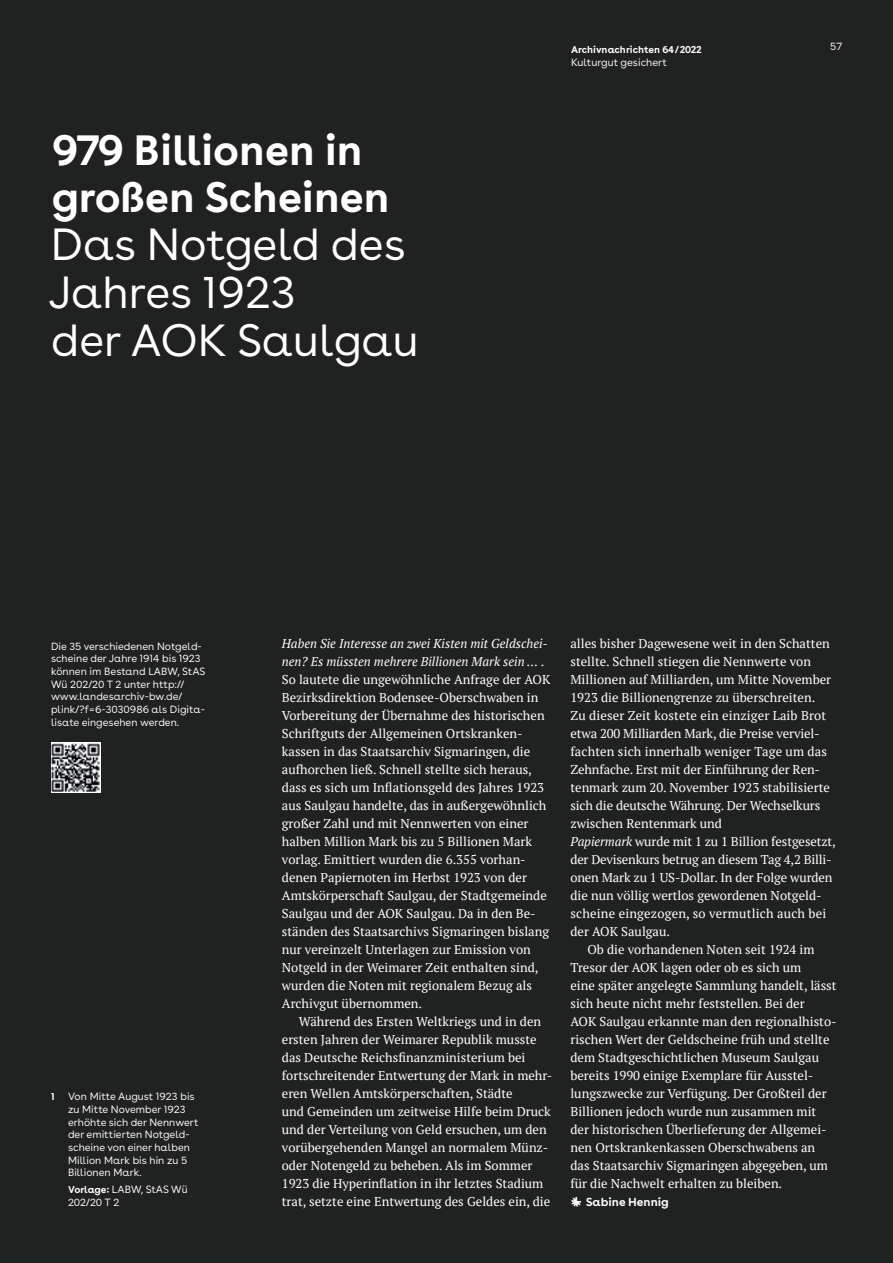
<style>
.page{position:relative;width:893px;height:1263px;background:#202121}
.page>*{position:absolute;margin:0;border:0;box-sizing:border-box;transform-origin:0 0}
.t1{font:45px/47.7px "Buenos Aires";color:#fff}
.t2{font:700 45px/47.7px "Buenos Aires";color:#fff}
.t3{font:12.75px/18px "PT Serif";color:#fff}
.t4{font:700 12.3px "Buenos Aires";color:#fff}
.t5{font:10.5px/12.8px "Buenos Aires";color:#fff}
.t6{font:700 10.5px "Buenos Aires";color:#fff}
.s1{font-weight:700}
.s2{font-style:italic}
.s3{font-weight:400;font-size:12px}
</style>
<div class="page">
<img style="left:51px;top:743px;width:49px;height:49px">
<h1 class="t2" style="left:52px;top:124px;width:339px">979 Billionen in großen Scheinen</h1>
<h1 class="t1" style="left:48px;top:217px;width:372px">Das Notgeld des<br>Jahres 1923<br>der AOK Saulgau</h1>
<p class="t6" style="left:571px;top:43px;width:132px">Archivnachrichten 64/2022</p>
<p class="t5" style="left:830px;top:40px;width:13px">57</p>
<p class="t5" style="left:571px;top:55px;width:97px">Kulturgut gesichert</p>
<p class="t5" style="left:51px;top:639px;width:156px">Die 35 verschiedenen Notgeld&shy;scheine der Jahre 1914 bis 1923 können im Bestand LABW, StAS<br>Wü 202/20 T 2 unter http:// www.landesarchiv-bw.de/ plink/?f=6-3030986 als Digita&shy;lisate eingesehen werden.</p>
<p class="t6" style="left:51px;top:1089px;width:5px">1</p>
<p class="t5" style="left:68px;top:1089px;width:132px">Von Mitte August 1923 bis zu Mitte November 1923 erhöhte sich der Nennwert der emittierten Notgeld&shy;scheine von einer halben<br>Million Mark bis hin zu 5<br>Billionen Mark.</p>
<p class="t5" style="left:68px;top:1182px;width:121px"><span class="s1">Vorlage:</span> LABW, StAS Wü<br>202/20 T 2</p>
<p class="t3" style="left:282px;top:634px;width:270px"><span class="s2">Haben Sie Interesse an zwei Kisten mit Geldschei&shy;nen? Es müssten mehrere Billionen Mark sein …</span> .<br>So lautete die ungewöhnliche Anfrage der AOK Bezirksdirektion Bodensee-Oberschwaben in Vorbereitung der Übernahme des historischen Schriftguts der Allgemeinen Ortskranken&shy;kassen in das Staatsarchiv Sigmaringen, die aufhorchen ließ. Schnell stellte sich heraus, dass es sich um Inflationsgeld des Jahres 1923 aus Saulgau handelte, das in außergewöhnlich großer Zahl und mit Nennwerten von einer halben Million Mark bis zu 5 Billionen Mark vorlag. Emittiert wurden die 6.355 vorhan&shy;denen Papiernoten im Herbst 1923 von der Amtskörperschaft Saulgau, der Stadtgemeinde Saulgau und der AOK Saulgau. Da in den Be&shy;ständen des Staatsarchivs Sigmaringen bislang nur vereinzelt Unterlagen zur Emission von Notgeld in der Weimarer Zeit enthalten sind, wurden die Noten mit regionalem Bezug als Archivgut übernommen.</p>
<p class="t3" style="left:282px;top:1012px;width:272px;text-indent:17px">Während des Ersten Weltkriegs und in den ersten Jahren der Weimarer Republik musste das Deutsche Reichsfinanzministerium bei fortschreitender Entwertung der Mark in mehr&shy;eren Wellen Amtskörperschaften, Städte<br>und Gemeinden um zeitweise Hilfe beim Druck und der Verteilung von Geld ersuchen, um den vorübergehenden Mangel an normalem Münz&shy;oder Notengeld zu beheben. Als im Sommer 1923 die Hyperinflation in ihr letztes Stadium trat, setzte eine Entwertung des Geldes ein, die</p>
<p class="t3" style="left:570px;top:634px;width:261px">alles bisher Dagewesene weit in den Schatten</p>
<p class="t3" style="left:570px;top:652px;width:242px">stellte. Schnell stiegen die Nennwerte von</p>
<p class="t3" style="left:570px;top:670px;width:262px">Millionen auf Milliarden, um Mitte November</p>
<p class="t3" style="left:570px;top:688px;width:246px">1923 die Billionengrenze zu überschreiten.</p>
<p class="t3" style="left:570px;top:706px;width:257px">Zu dieser Zeit kostete ein einziger Laib Brot</p>
<p class="t3" style="left:570px;top:724px;width:251px">etwa 200 Milliarden Mark, die Preise verviel-</p>
<p class="t3" style="left:570px;top:742px;width:258px">fachten sich innerhalb weniger Tage um das</p>
<p class="t3" style="left:570px;top:760px;width:251px">Zehnfache. Erst mit der Einführung der Ren-</p>
<p class="t3" style="left:570px;top:778px;width:261px">tenmark zum 20. November 1923 stabilisierte</p>
<p class="t3" style="left:570px;top:796px;width:251px">sich die deutsche Währung. Der Wechselkurs</p>
<p class="t3" style="left:570px;top:814px;width:153px">zwischen Rentenmark und</p>
<p class="t3" style="left:570px;top:832px;width:267px"><span class="s2">Papiermark</span> wurde mit 1 zu 1 Billion festgesetzt,</p>
<p class="t3" style="left:570px;top:850px;width:263px">der Devisenkurs betrug an diesem Tag 4,2 Billi-</p>
<p class="t3" style="left:570px;top:868px;width:264px">onen Mark zu 1 US-Dollar. In der Folge wurden</p>
<p class="t3" style="left:570px;top:886px;width:253px">die nun völlig wertlos gewordenen Notgeld-</p>
<p class="t3" style="left:570px;top:904px;width:257px">scheine eingezogen, so vermutlich auch bei</p>
<p class="t3" style="left:570px;top:922px;width:101px">der AOK Saulgau.</p>
<p class="t3" style="left:587px;top:940px;width:229px">Ob die vorhandenen Noten seit 1924 im</p>
<p class="t3" style="left:570px;top:958px;width:232px">Tresor der AOK lagen oder ob es sich um</p>
<p class="t3" style="left:570px;top:976px;width:268px">eine später angelegte Sammlung handelt, lässt</p>
<p class="t3" style="left:570px;top:994px;width:236px">sich heute nicht mehr feststellen. Bei der</p>
<p class="t3" style="left:570px;top:1012px;width:268px">AOK Saulgau erkannte man den regionalhisto-</p>
<p class="t3" style="left:570px;top:1030px;width:261px">rischen Wert der Geldscheine früh und stellte</p>
<p class="t3" style="left:570px;top:1048px;width:250px">dem Stadtgeschichtlichen Museum Saulgau</p>
<p class="t3" style="left:570px;top:1066px;width:244px">bereits 1990 einige Exemplare für Ausstel-</p>
<p class="t3" style="left:570px;top:1084px;width:258px">lungszwecke zur Verfügung. Der Großteil der</p>
<p class="t3" style="left:570px;top:1102px;width:247px">Billionen jedoch wurde nun zusammen mit</p>
<p class="t3" style="left:570px;top:1120px;width:258px">der historischen Überlieferung der Allgemei-</p>
<p class="t3" style="left:570px;top:1138px;width:246px">nen Ortskrankenkassen Oberschwabens an</p>
<p class="t3" style="left:570px;top:1156px;width:259px">das Staatsarchiv Sigmaringen abgegeben, um</p>
<p class="t3" style="left:570px;top:1174px;width:213px">für die Nachwelt erhalten zu bleiben.</p>
<p class="t4" style="left:570px;top:1194px;width:100px"><span class="s3">±</span>Sabine Hennig</p>
</div>
